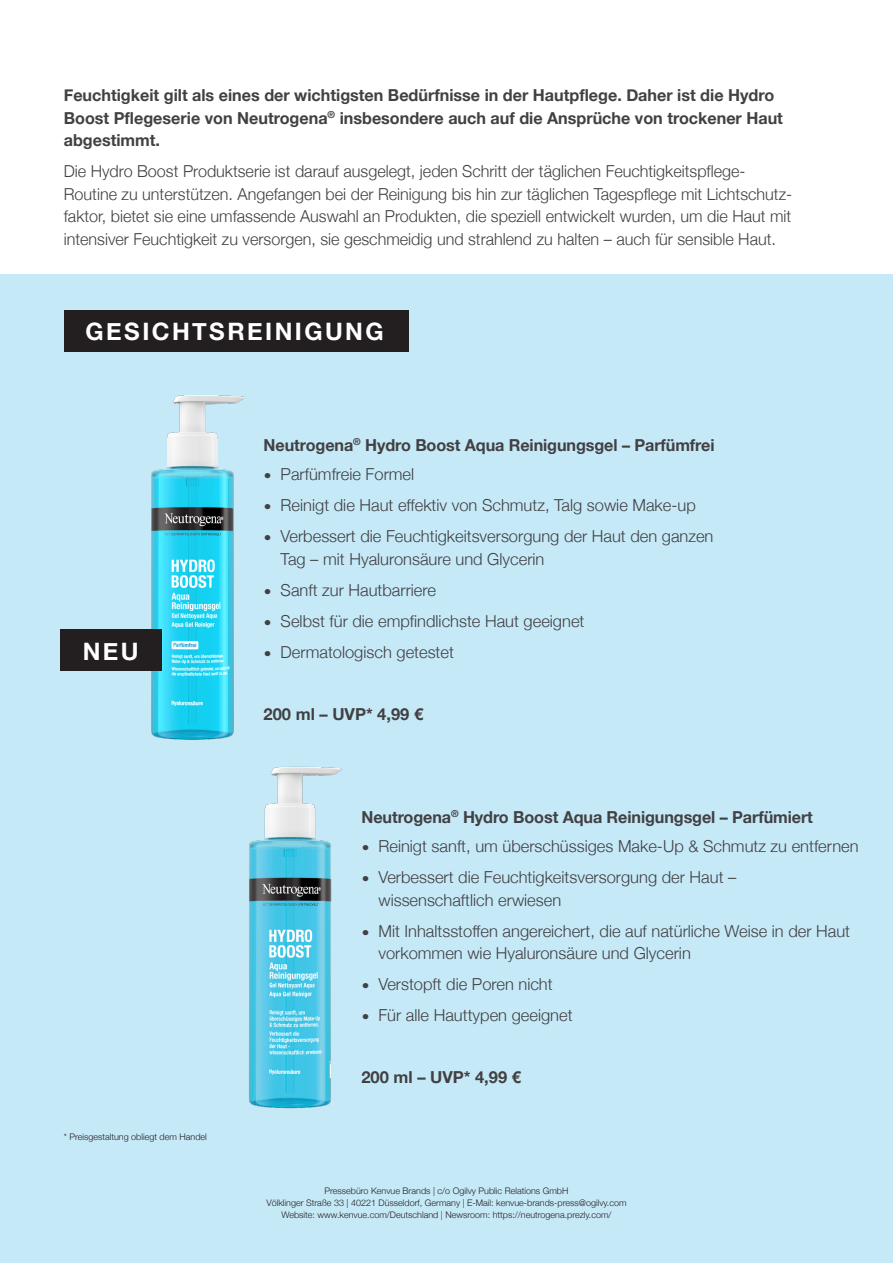
<style>
.page{position:relative;width:893px;height:1263px;background:#fff}
.page>*{position:absolute;margin:0;border:0;box-sizing:border-box;transform-origin:0 0}
.t1{font:700 24px "Helvetica Neue";letter-spacing:.1em;color:#fff}
.t2{font:300 16.5px/22.5px "Helvetica Neue";color:#414042}
.t3{font:700 16.5px/22.5px "Helvetica Neue";color:#414042}
.t4{font:300 9px "Helvetica Neue";color:#231f20}
.s1{font-family:"FS Albert"}
</style>
<div class="page">
<div style="left:0;top:274px;width:893px;height:989px;background:#c6e9f8"></div>
<div style="left:64px;top:310px;width:344px;height:41px;background:#231f20"></div>
<img style="left:249px;top:766px;width:93px;height:343px">
<img style="left:119px;top:395px;width:126px;height:345px">
<div style="left:60px;top:629px;width:101px;height:41px;background:#231f20"></div>
<p class="t3" style="left:64px;top:84px;width:721px">Feuchtigkeit gilt als eines der wichtigsten Bedürfnisse in der Hautpflege. Daher ist die Hydro<br>Boost Pflegeserie von Neutrogena<sup>®</sup> insbesondere auch auf die Ansprüche von trockener Haut abgestimmt.</p>
<p class="t2" style="left:64px;top:159px;width:730px">Die Hydro Boost Produktserie ist darauf ausgelegt, jeden Schritt der täglichen Feuchtigkeitspflege-Routine zu unterstützen. Angefangen bei der Reinigung bis hin zur täglichen Tagespflege mit Lichtschutz&shy;faktor, bietet sie eine umfassende Auswahl an Produkten, die speziell entwickelt wurden, um die Haut mit intensiver Feuchtigkeit zu versorgen, sie geschmeidig und strahlend zu halten – auch für sensible Haut.</p>
<p class="t1" style="left:86px;top:313px;width:300px">GESICHTSREINIGUNG</p>
<p class="t1" style="left:83px;top:632px;width:57px">NEU</p>
<p class="t4" style="left:64px;top:1129px;width:145px">* Preisgestaltung obliegt dem Handel</p>
<p class="t3" style="left:264px;top:434px;width:452px">Neutrogena<sup>®</sup> Hydro Boost Aqua Reinigungsgel – Parfümfrei</p>
<p class="t2" style="left:264px;top:462px;width:152px"><span class="s1">•</span> Parfümfreie Formel</p>
<p class="t2" style="left:264px;top:493px;width:434px"><span class="s1">•</span> Reinigt die Haut effektiv von Schmutz, Talg sowie Make-up</p>
<p class="t2" style="left:281px;top:524px;width:434px;text-indent:-17px"><span class="s1">•</span> Verbessert die Feuchtigkeitsversorgung der Haut den ganzen<br>Tag – mit Hyaluronsäure und Glycerin</p>
<p class="t2" style="left:264px;top:577px;width:174px"><span class="s1">•</span> Sanft zur Hautbarriere</p>
<p class="t2" style="left:264px;top:608px;width:322px"><span class="s1">•</span> Selbst für die empfindlichste Haut geeignet</p>
<p class="t2" style="left:264px;top:639px;width:192px"><span class="s1">•</span> Dermatologisch getestet</p>
<p class="t3" style="left:264px;top:703px;width:161px">200 ml – UVP* 4,99 €</p>
<p class="t3" style="left:361px;top:806px;width:453px">Neutrogena<sup>®</sup> Hydro Boost Aqua Reinigungsgel – Parfümiert</p>
<p class="t2" style="left:361px;top:834px;width:499px"><span class="s1">•</span> Reinigt sanft, um überschüssiges Make-Up &amp; Schmutz zu entfernen</p>
<p class="t2" style="left:378px;top:865px;width:359px;text-indent:-17px"><span class="s1">•</span> Verbessert die Feuchtigkeitsversorgung der Haut – wissenschaftlich erwiesen</p>
<p class="t2" style="left:378px;top:918px;width:473px;text-indent:-17px"><span class="s1">•</span> Mit Inhaltsstoffen angereichert, die auf natürliche Weise in der Haut vorkommen wie Hyaluronsäure und Glycerin</p>
<p class="t2" style="left:361px;top:972px;width:193px"><span class="s1">•</span> Verstopft die Poren nicht</p>
<p class="t2" style="left:361px;top:1003px;width:213px"><span class="s1">•</span> Für alle Hauttypen geeignet</p>
<p class="t3" style="left:361px;top:1066px;width:161px">200 ml – UVP* 4,99 €</p>
<p class="t4" style="left:325px;top:1183px;width:245px">Pressebüro Kenvue Brands | c/o Ogilvy Public Relations GmbH</p>
<p class="t4" style="left:266px;top:1195px;width:362px">Völklinger Straße 33 | 40221 Düsseldorf, Germany | E-Mail: kenvue-brands-press@ogilvy.com</p>
<p class="t4" style="left:281px;top:1207px;width:332px">Website: www.kenvue.com/Deutschland | Newsroom: https://neutrogena.prezly.com/</p>
</div>
